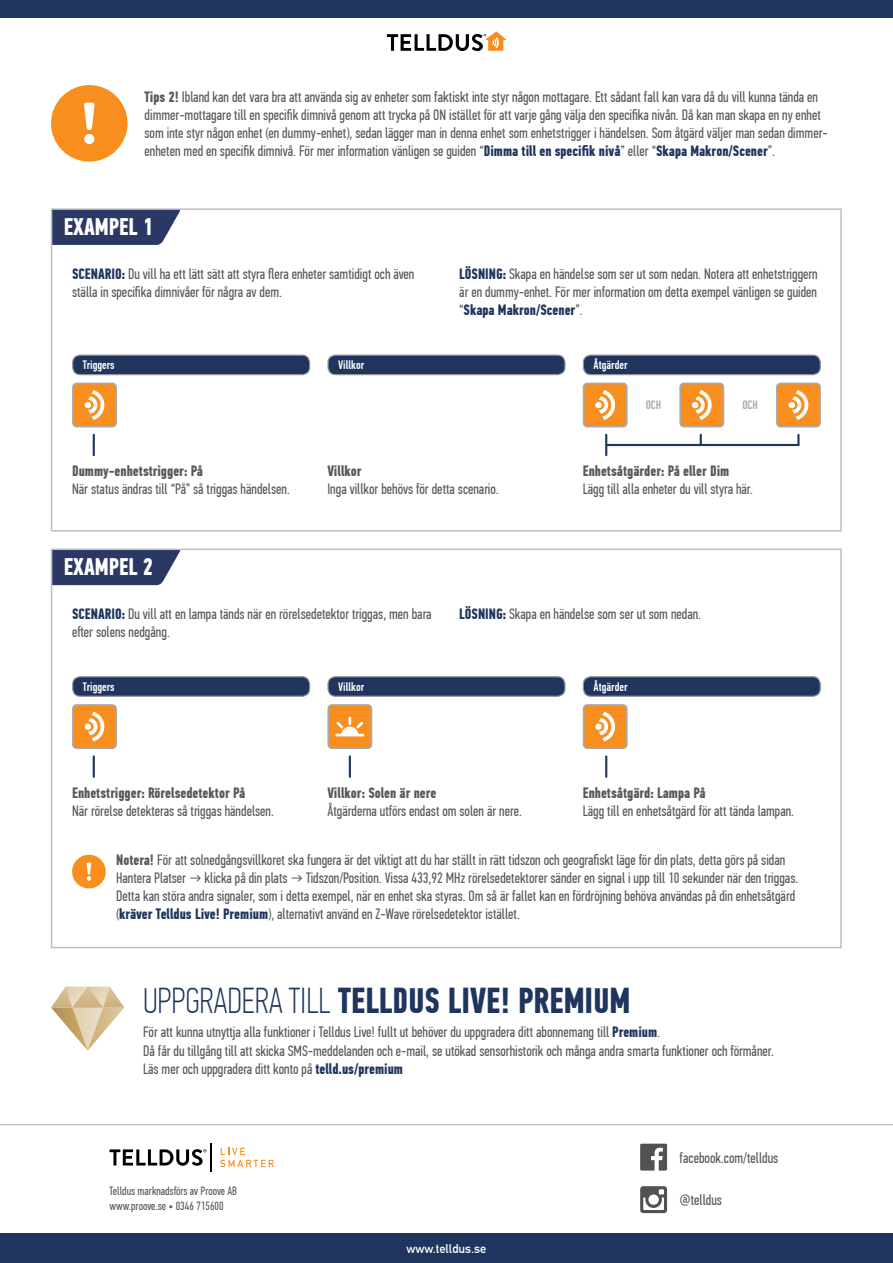
<style>
.page{position:relative;width:893px;height:1263px;background:#fff}
.page>*{position:absolute;margin:0;border:0;box-sizing:border-box;transform-origin:0 0}
.t1{font:700 36px "PF Din Text Comp Pro";color:#1f355e}
.t2{font:700 24px "PF Din Text Comp Pro";color:#fff}
.t3{font:15px/18px "PF Din Text Comp Pro";color:#58595b}
.t4{font:700 15px "PF Din Text Comp Pro";color:#58595b}
.t5{font:700 12.45px "DIN Alternate";color:#fff}
.t6{font:500 12.15px "PF Din Text Comp Pro";color:#fff}
.t7{font:500 12.15px "PF Din Text Comp Pro";color:#a7a9ac}
.t8{font:12px/14.4px "PF Din Text Comp Pro";color:#58595b}
.s1{font-weight:700}
.s2{font-weight:700;color:#1f355e}
.s3{font-weight:100}
</style>
<div class="page">
<svg style="left:387px;top:31px;width:119px;height:20px"></svg>
<div style="left:0;top:0;width:893px;height:18px;background:#1f355e"></div>
<div style="left:0;top:1233px;width:893px;height:30px;background:#1f355e"></div>
<svg style="left:640px;top:1144px;width:27px;height:26px"></svg>
<svg style="left:640px;top:1186px;width:27px;height:27px"></svg>
<svg style="left:220px;top:1148px;width:54px;height:19px"></svg>
<svg style="left:109px;top:1143px;width:103px;height:28px"></svg>
<hr style="left:0;top:1124px;width:893px;height:1px;background:#bcbec0">
<div style="left:51px;top:85px;width:77px;height:77px;background:#f78e1e;border-radius:50%"></div>
<svg style="left:84px;top:103px;width:11px;height:41px"></svg>
<svg style="left:54px;top:211px;width:126px;height:34px;background:#3b4770"></svg>
<div style="left:51px;top:208px;width:791px;height:323px;border:2px solid #bcbec0"></div>
<svg style="left:54px;top:552px;width:126px;height:33px;background:#3b4770"></svg>
<div style="left:51px;top:549px;width:791px;height:399px;border:2px solid #bcbec0"></div>
<div style="left:73px;top:355px;width:237px;height:20px;background:#1f355e;border-radius:7px"></div>
<div style="left:72px;top:354px;width:238px;height:21px;border:1px solid #939598;border-radius:7px"></div>
<div style="left:73px;top:677px;width:237px;height:19px;background:#1f355e;border-radius:7px"></div>
<div style="left:72px;top:676px;width:238px;height:21px;border:1px solid #939598;border-radius:7px"></div>
<div style="left:583px;top:355px;width:237px;height:20px;background:#1f355e;border-radius:7px"></div>
<div style="left:583px;top:354px;width:238px;height:21px;border:1px solid #939598;border-radius:7px"></div>
<div style="left:583px;top:677px;width:237px;height:19px;background:#1f355e;border-radius:7px"></div>
<div style="left:583px;top:676px;width:238px;height:21px;border:1px solid #939598;border-radius:7px"></div>
<div style="left:328px;top:355px;width:237px;height:20px;background:#1f355e;border-radius:7px"></div>
<div style="left:327px;top:354px;width:239px;height:21px;border:1px solid #939598;border-radius:7px"></div>
<div style="left:328px;top:677px;width:237px;height:19px;background:#1f355e;border-radius:7px"></div>
<div style="left:327px;top:676px;width:239px;height:21px;border:1px solid #939598;border-radius:7px"></div>
<div style="left:73px;top:383px;width:43px;height:44px;background:#f78e1e;border-radius:4px"></div>
<div style="left:72px;top:383px;width:45px;height:44px;border:2px solid #a7a9ac;border-radius:4px"></div>
<div style="left:73px;top:705px;width:43px;height:43px;background:#f78e1e;border-radius:4px"></div>
<div style="left:72px;top:704px;width:45px;height:45px;border:2px solid #a7a9ac;border-radius:4px"></div>
<div style="left:584px;top:383px;width:43px;height:44px;background:#f78e1e;border-radius:4px"></div>
<div style="left:583px;top:383px;width:45px;height:44px;border:2px solid #a7a9ac;border-radius:4px"></div>
<div style="left:584px;top:705px;width:43px;height:43px;background:#f78e1e;border-radius:4px"></div>
<div style="left:583px;top:704px;width:45px;height:45px;border:2px solid #a7a9ac;border-radius:4px"></div>
<div style="left:328px;top:705px;width:43px;height:43px;background:#f78e1e;border-radius:4px"></div>
<div style="left:327px;top:704px;width:45px;height:45px;border:2px solid #a7a9ac;border-radius:4px"></div>
<div style="left:680px;top:383px;width:43px;height:44px;background:#f78e1e;border-radius:4px"></div>
<div style="left:679px;top:383px;width:45px;height:44px;border:2px solid #a7a9ac;border-radius:4px"></div>
<div style="left:777px;top:383px;width:43px;height:44px;background:#f78e1e;border-radius:4px"></div>
<div style="left:776px;top:383px;width:45px;height:44px;border:2px solid #a7a9ac;border-radius:4px"></div>
<svg style="left:85px;top:390px;width:19px;height:30px"></svg>
<svg style="left:85px;top:712px;width:19px;height:29px"></svg>
<svg style="left:595px;top:390px;width:20px;height:30px"></svg>
<svg style="left:595px;top:712px;width:20px;height:29px"></svg>
<svg style="left:692px;top:390px;width:20px;height:30px"></svg>
<svg style="left:789px;top:390px;width:19px;height:30px"></svg>
<hr style="left:93px;top:435px;width:2px;height:20px;background:#1f355e">
<hr style="left:93px;top:756px;width:2px;height:21px;background:#1f355e">
<hr style="left:605px;top:435px;width:2px;height:20px;background:#1f355e">
<svg style="left:700px;top:435px;width:2px;height:9px"></svg>
<svg style="left:797px;top:435px;width:2px;height:10px"></svg>
<hr style="left:607px;top:444px;width:191px;height:2px;background:#1f355e">
<hr style="left:605px;top:756px;width:2px;height:21px;background:#1f355e">
<hr style="left:349px;top:756px;width:2px;height:21px;background:#1f355e">
<svg style="left:335px;top:717px;width:29px;height:19px"></svg>
<div style="left:72px;top:855px;width:34px;height:33px;background:#f78e1e;border-radius:50%"></div>
<svg style="left:87px;top:862px;width:4px;height:19px"></svg>
<svg style="left:51px;top:987px;width:73px;height:64px"></svg>
<p class="t3" style="left:145px;top:88px;width:683px"><span class="s1">Tips 2!</span> Ibland kan det vara bra att använda sig av enheter som faktiskt inte styr någon mottagare. Ett sådant fall kan vara då du vill kunna tända en dimmer-mottagare till en specifik dimnivå genom att trycka på ON istället för att varje gång välja den specifika nivån. Då kan man skapa en ny enhet som inte styr någon enhet (en dummy-enhet), sedan lägger man in denna enhet som enhetstrigger i händelsen. Som åtgärd väljer man sedan dimmer&shy;enheten med en specifik dimnivå. För mer information vänligen se guiden “<span class="s2">Dimma till en specifik nivå</span>” eller “<span class="s2">Skapa Makron/Scener</span>”.</p>
<h2 class="t2" style="left:64px;top:212px;width:91px">EXAMPEL 1</h2>
<p class="t3" style="left:72px;top:265px;width:344px"><span class="s2">SCENARIO:</span> Du vill ha ett lätt sätt att styra flera enheter samtidigt och även ställa in specifika dimnivåer för några av dem.</p>
<p class="t3" style="left:459px;top:265px;width:360px;text-align:justify"><span class="s2">LÖSNING:</span> Skapa en händelse som ser ut som nedan. Notera att enhetstriggern är en dummy-enhet. För mer information om detta exempel vänligen se guiden “<span class="s2">Skapa Makron/Scener</span>”.</p>
<p class="t6" style="left:83px;top:358px;width:33px">Triggers</p>
<p class="t6" style="left:338px;top:358px;width:27px">Villkor</p>
<p class="t6" style="left:594px;top:358px;width:36px">Åtgärder</p>
<p class="t7" style="left:646px;top:398px;width:17px">OCH</p>
<p class="t7" style="left:742px;top:398px;width:17px">OCH</p>
<p class="t4" style="left:72px;top:462px;width:132px">Dummy-enhetstrigger: På</p>
<p class="t3" style="left:72px;top:480px;width:219px">När status ändras till “På” så triggas händelsen.</p>
<h2 class="t2" style="left:64px;top:552px;width:91px">EXAMPEL 2</h2>
<p class="t4" style="left:327px;top:462px;width:36px">Villkor</p>
<p class="t3" style="left:327px;top:480px;width:173px">Inga villkor behövs för detta scenario.</p>
<p class="t4" style="left:583px;top:462px;width:148px">Enhetsåtgärder: På eller Dim</p>
<p class="t3" style="left:583px;top:480px;width:172px">Lägg till alla enheter du vill styra här.</p>
<p class="t3" style="left:72px;top:605px;width:361px"><span class="s2">SCENARIO:</span> Du vill att en lampa tänds när en rörelsedetektor triggas, men bara efter solens nedgång.</p>
<p class="t3" style="left:459px;top:605px;width:243px"><span class="s2">LÖSNING:</span> Skapa en händelse som ser ut som nedan.</p>
<p class="t6" style="left:83px;top:679px;width:33px">Triggers</p>
<p class="t6" style="left:338px;top:679px;width:27px">Villkor</p>
<p class="t6" style="left:594px;top:679px;width:36px">Åtgärder</p>
<p class="t4" style="left:72px;top:783px;width:175px">Enhetstrigger: Rörelsedetektor På</p>
<p class="t3" style="left:72px;top:802px;width:203px">När rörelse detekteras så triggas händelsen.</p>
<p class="t4" style="left:327px;top:783px;width:111px">Villkor: Solen är nere</p>
<p class="t3" style="left:327px;top:802px;width:196px">Åtgärderna utförs endast om solen är nere.</p>
<p class="t4" style="left:583px;top:783px;width:124px">Enhetsåtgärd: Lampa På</p>
<p class="t3" style="left:583px;top:802px;width:213px">Lägg till en enhetsåtgärd för att tända lampan.</p>
<p class="t3" style="left:116px;top:851px;width:684px"><span class="s1">Notera!</span> För att solnedgångsvillkoret ska fungera är det viktigt att du har ställt in rätt tidszon och geografiskt läge för din plats, detta görs på sidan Hantera Platser → klicka på din plats → Tidszon/Position. Vissa 433,92 MHz rörelsedetektorer sänder en signal i upp till 10 sekunder när den triggas.<br>Detta kan störa andra signaler, som i detta exempel, när en enhet ska styras. Om så är fallet kan en fördröjning behöva användas på din enhetsåtgärd (<span class="s2">kräver Telldus Live! Premium</span>), alternativt använd en Z-Wave rörelsedetektor istället.</p>
<h1 class="t1" style="left:143px;top:979px;width:488px"><span class="s3">UPPGRADERA TILL</span> TELLDUS LIVE! PREMIUM</h1>
<p class="t3" style="left:143px;top:1023px;width:632px">För att kunna utnyttja alla funktioner i Telldus Live! fullt ut behöver du uppgradera ditt abonnemang till <span class="s2">Premium</span>.<br>Då får du tillgång till att skicka SMS-meddelanden och e-mail, se utökad sensorhistorik och många andra smarta funktioner och förmåner.<br>Läs mer och uppgradera ditt konto på <span class="s2">telld.us/premium</span></p>
<p class="t8" style="left:109px;top:1184px;width:129px">Telldus marknadsförs av Proove AB www.proove.se • 0346 715600</p>
<p class="t5" style="left:407px;top:1239px;width:81px">www.telldus.se</p>
<p class="t3" style="left:679px;top:1149px;width:100px">facebook.com/telldus</p>
<p class="t3" style="left:679px;top:1191px;width:44px">@telldus</p>
</div>
